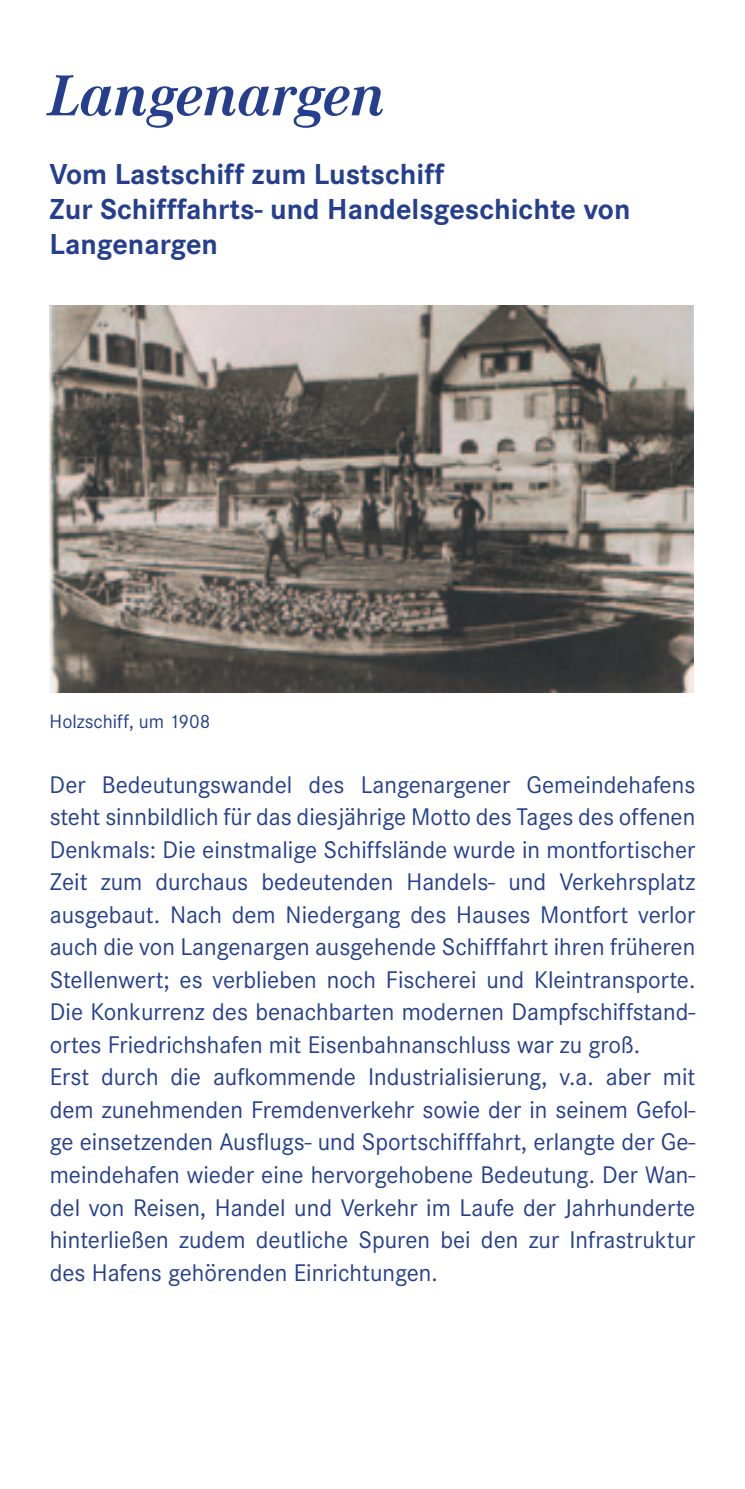
<style>
.page{position:relative;width:745px;height:1489px;background:#fff}
.page>*{position:absolute;margin:0;border:0;box-sizing:border-box;transform-origin:0 0}
.t1{font:italic 700 60px "Corporate A";color:#253f8e}
.t2{font:700 30px/35px "Corporate S";color:#253f8e}
.t3{font:25px/32.5px "Corporate S";color:#253f8e}
.t4{font:20px "Corporate S";color:#253f8e}
</style>
<div class="page">
<img style="left:50px;top:305px;width:643px;height:387px">
<h1 class="t1" style="left:48px;top:61px;width:338px">Langenargen</h1>
<p class="t2" style="left:50px;top:157px;width:582px">Vom Lastschiff zum Lustschiff<br>Zur Schifffahrts- und Handelsgeschichte von<br>Langenargen</p>
<p class="t4" style="left:50px;top:710px;width:162px">Holzschiff, um 1908</p>
<p class="t3" style="left:50px;top:768px;width:647px">Der Bedeutungswandel des Langenargener Gemeindehafens steht sinnbildlich für das diesjährige Motto des Tages des offenen Denkmals: Die einstmalige Schiffslände wurde in montfortischer Zeit zum durchaus bedeutenden Handels- und Verkehrsplatz ausgebaut. Nach dem Niedergang des Hauses Montfort verlor auch die von Langenargen ausgehende Schifffahrt ihren früheren Stellenwert; es verblieben noch Fischerei und Kleintransporte.<br>Die Konkurrenz des benachbarten modernen Dampfschiffstand&shy;ortes Friedrichshafen mit Eisenbahnanschluss war zu groß.<br>Erst durch die aufkommende Industrialisierung, v.a. aber mit dem zunehmenden Fremdenverkehr sowie der in seinem Gefol&shy;ge einsetzenden Ausflugs- und Sportschifffahrt, erlangte der Ge&shy;meindehafen wieder eine hervorgehobene Bedeutung. Der Wan&shy;del von Reisen, Handel und Verkehr im Laufe der Jahrhunderte hinterließen zudem deutliche Spuren bei den zur Infrastruktur des Hafens gehörenden Einrichtungen.</p>
</div>
